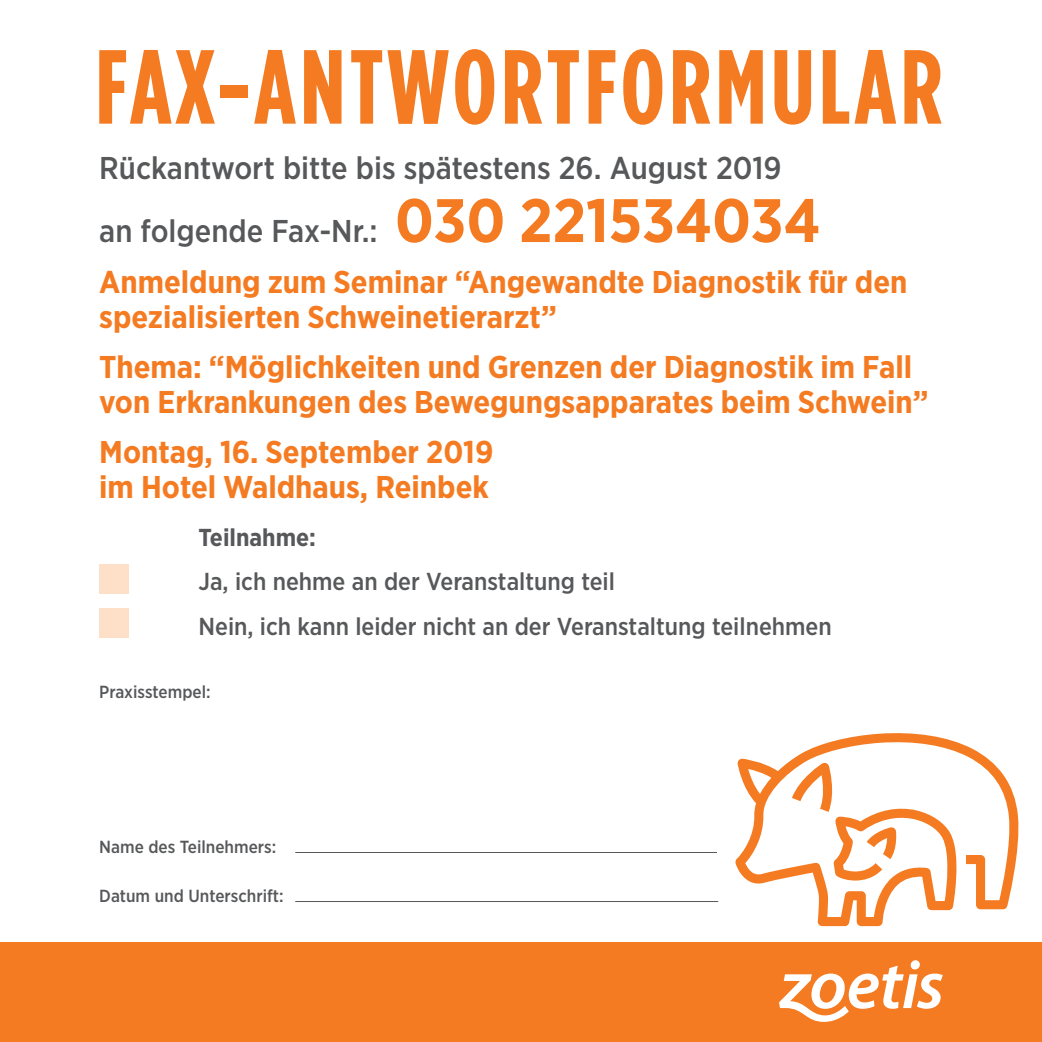
<style>
.page{position:relative;width:1042px;height:1042px;background:#fff}
.page>*{position:absolute;margin:0;border:0;box-sizing:border-box;transform-origin:0 0}
.t1{font:700 105px "Gotham Condensed";letter-spacing:.04em;color:#f47b21}
.t2{font:700 31.5px/35px "Gotham Narrow";color:#f47b21}
.t3{font:500 31.5px "Gotham Narrow";color:#57585a}
.t4{font:500 24.5px "Gotham Narrow";color:#57585a}
.t5{font:700 24.5px "Gotham Narrow";color:#57585a}
.t6{font:500 17.5px "Gotham Narrow";color:#57585a}
.s1{font-weight:700;font-size:61.25px;color:#f47b21}
</style>
<div class="page">
<div style="left:99px;top:564px;width:30px;height:30px;background:#fde0c7"></div>
<div style="left:99px;top:608px;width:30px;height:30px;background:#fde0c7"></div>
<hr style="left:295px;top:852px;width:422px;height:1px;background:#57585a">
<hr style="left:295px;top:901px;width:423px;height:1px;background:#57585a">
<svg style="left:735px;top:733px;width:284px;height:193px"></svg>
<div style="left:0;top:943px;width:1042px;height:99px;background:#f47b21"></div>
<svg style="left:910px;top:960px;width:10px;height:9px"></svg>
<svg style="left:779px;top:965px;width:164px;height:57px"></svg>
<p class="t1" style="left:95px;top:28px;width:848px">FAX-ANTWORTFORMULAR</p>
<p class="t3" style="left:99px;top:148px;width:684px">Rückantwort bitte bis spätestens 26. August 2019</p>
<p class="t3" style="left:99px;top:211px;width:723px">an folgende Fax-Nr.: <span class="s1">030 221534034</span></p>
<p class="t2" style="left:99px;top:264px;width:809px">Anmeldung zum Seminar “Angewandte Diagnostik für den spezialisierten Schweinetierarzt”</p>
<p class="t2" style="left:99px;top:349px;width:831px">Thema: “Möglichkeiten und Grenzen der Diagnostik im Fall von Erkrankungen des Bewegungsapparates beim Schwein”</p>
<p class="t2" style="left:99px;top:434px;width:396px">Montag, 16. September 2019 im Hotel Waldhaus, Reinbek</p>
<p class="t5" style="left:198px;top:521px;width:119px">Teilnahme:</p>
<p class="t4" style="left:198px;top:566px;width:418px">Ja, ich nehme an der Veranstaltung teil</p>
<p class="t4" style="left:198px;top:610px;width:635px">Nein, ich kann leider nicht an der Veranstaltung teilnehmen</p>
<p class="t6" style="left:99px;top:681px;width:113px">Praxisstempel:</p>
<p class="t6" style="left:99px;top:835px;width:179px">Name des Teilnehmers:</p>
<p class="t6" style="left:99px;top:884px;width:186px">Datum und Unterschrift:</p>
</div>
